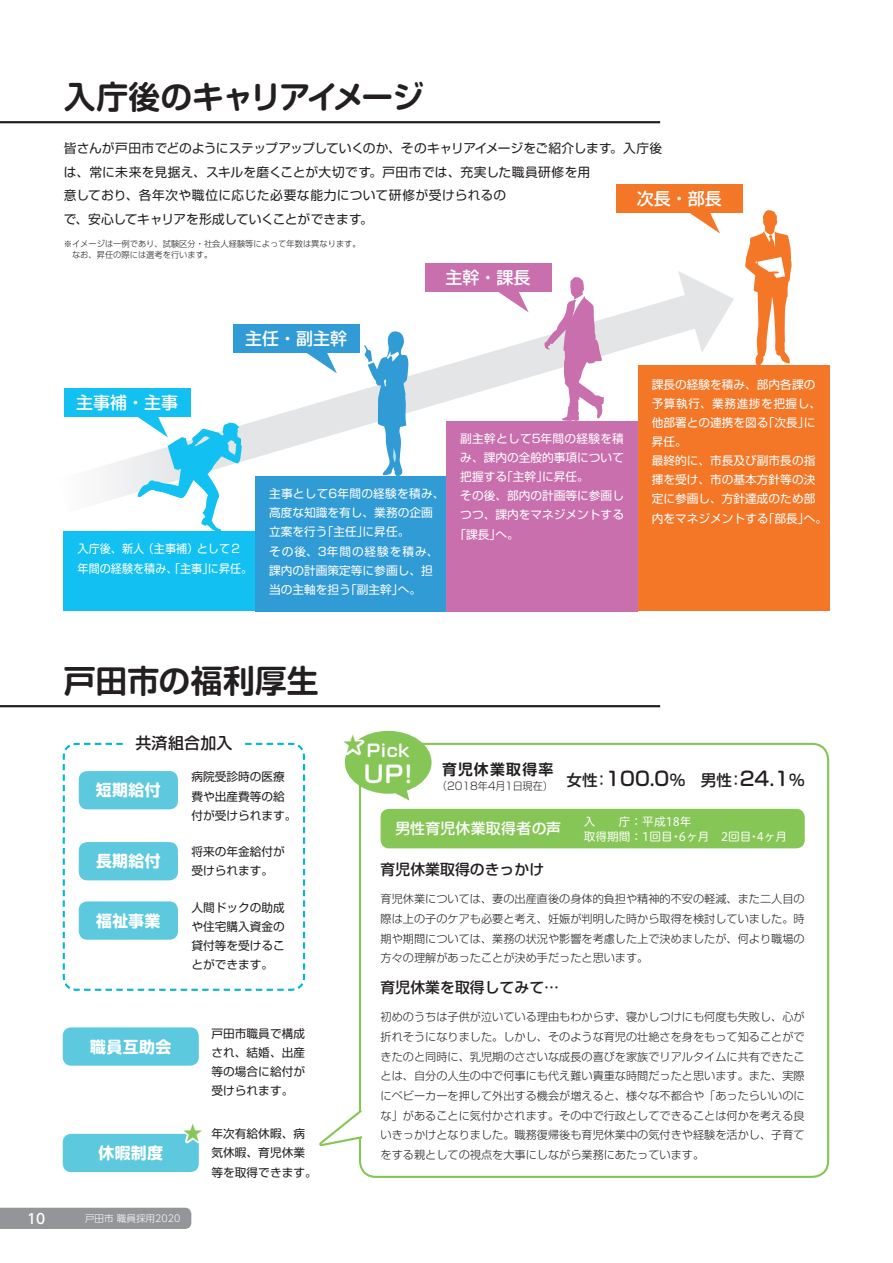
<style>
.page{position:relative;width:893px;height:1263px;background:#fff}
.page>*{position:absolute;margin:0;border:0;box-sizing:border-box;transform-origin:0 0}
.t1{font:700 31.95px "Soft Go Std De";letter-spacing:-.06em;color:#231f20}
.t2{font:700 31.95px "Soft Go Std De";letter-spacing:-.01em;color:#231f20}
.t3{font:700 23.4px "Soft Go Std De";color:#fff}
.t4{font:19.5px "Soft Go Std";color:#86c656}
.t5{font:500 16.95px "Soft Go Std";color:#fff}
.t6{font:700 16.95px "Soft Go Std De";color:#fff}
.t7{font:700 15.9px "Soft Go Std";letter-spacing:.02em;color:#fff}
.t8{font:500 15.9px "Soft Go Std";letter-spacing:.015em;color:#231f20}
.t9{font:500 14.85px "Soft Go Std";color:#231f20}
.t10{font:500 14.85px "Soft Go Std";letter-spacing:.015em;color:#fff}
.t11{font:700 14.85px "Soft Go Std De";letter-spacing:.08em;color:#231f20}
.t12{font:500 13.8px "UD Shin Go Pro";color:#fff}
.t13{font:12.75px/23.4px "Soft Go Std";letter-spacing:.01em;color:#231f20}
.t14{font:11.7px/19.2px "Soft Go Std";color:#fff}
.t15{font:11.7px/19.2px "Soft Go Std";color:#231f20}
.t16{font:11.7px/19.2px "Soft Go Std";color:#fff;scale:.95 1}
.t17{font:11.7px/14.9px "Hiragino UD Sans R Std W4";color:#fff}
.t18{font:11.7px "Soft Go Std";letter-spacing:.02em;color:#fff}
.t19{font:300 11.1px/19.6px "Soft Go Std";color:#231f20;text-align:justify}
.t20{font:300 10.65px "Soft Go Std";color:#231f20;scale:.95 1}
.t21{font:300 9.6px "UD Shin Go Pro";color:#fff}
.t22{font:300 8.55px/11.7px "UD Shin Go Pro";color:#231f20}
</style>
<div class="page">
<svg style="left:104px;top:269px;width:631px;height:232px"></svg>
<svg style="left:678px;top:271px;width:56px;height:82px"></svg>
<div style="left:0;top:1208px;width:191px;height:21px;background:#939598"></div>
<div style="left:359px;top:743px;width:470px;height:435px;border:2px solid #86c656;border-radius:16px"></div>
<div style="left:381px;top:809px;width:424px;height:39px;background:#86c656;border-radius:9px"></div>
<svg style="left:62px;top:742px;width:244px;height:249px"></svg>
<div style="left:79px;top:771px;width:99px;height:38px;background:#5cc9de;border-radius:9px"></div>
<div style="left:79px;top:842px;width:99px;height:38px;background:#5cc9de;border-radius:9px"></div>
<div style="left:79px;top:901px;width:99px;height:39px;background:#5cc9de;border-radius:9px"></div>
<div style="left:63px;top:1027px;width:136px;height:39px;background:#5cc9de;border-radius:9px"></div>
<div style="left:63px;top:1134px;width:136px;height:38px;background:#5cc9de;border-radius:9px"></div>
<div style="left:124px;top:735px;width:119px;height:16px;background:#fff"></div>
<hr style="left:0;top:121px;width:660px;height:2px;background:#231f20">
<hr style="left:0;top:705px;width:660px;height:2px;background:#231f20">
<svg style="left:171px;top:1133px;width:28px;height:19px"></svg>
<div style="left:345px;top:731px;width:87px;height:63px;background:#86c656;border-radius:50%"></div>
<svg style="left:385px;top:790px;width:24px;height:10px"></svg>
<svg style="left:344px;top:732px;width:31px;height:32px"></svg>
<svg style="left:319px;top:1108px;width:44px;height:40px"></svg>
<div style="left:64px;top:531px;width:191px;height:80px;background:#12c0f2"></div>
<div style="left:255px;top:476px;width:192px;height:135px;background:#319bd6"></div>
<div style="left:446px;top:421px;width:192px;height:190px;background:#c96fad"></div>
<div style="left:638px;top:366px;width:191px;height:245px;background:#f47728"></div>
<div style="left:64px;top:388px;width:126px;height:29px;background:#12c0f2"></div>
<div style="left:233px;top:325px;width:126px;height:28px;background:#319bd6"></div>
<div style="left:425px;top:264px;width:126px;height:28px;background:#c96fad"></div>
<div style="left:616px;top:185px;width:126px;height:28px;background:#f47728"></div>
<svg style="left:137px;top:417px;width:105px;height:114px"></svg>
<svg style="left:306px;top:353px;width:31px;height:20px"></svg>
<svg style="left:498px;top:292px;width:31px;height:20px"></svg>
<svg style="left:690px;top:213px;width:30px;height:20px"></svg>
<svg style="left:745px;top:210px;width:47px;height:156px"></svg>
<svg style="left:544px;top:277px;width:60px;height:144px"></svg>
<svg style="left:364px;top:331px;width:45px;height:145px"></svg>
<h1 class="t1" style="left:64px;top:74px;width:362px">入庁後のキャリアイメージ</h1>
<p class="t13" style="left:64px;top:136px;width:600px">皆さんが戸田市でどのようにステップアップしていくのか、そのキャリアイメージをご紹介します。入庁後は、常に未来を見据え、スキルを磨くことが大切です。戸田市では、充実した職員研修を用<br>意しており、各年次や職位に応じた必要な能力について研修が受けられるの<br>で、安心してキャリアを形成していくことができます。</p>
<h3 class="t5" style="left:637px;top:187px;width:87px">次長・部長</h3>
<p class="t22" style="left:64px;top:237px;width:298px">※イメージは一例であり、試験区分・社会人経験等によって年数は異なります。　なお、昇任の際には選考を行います。</p>
<h3 class="t5" style="left:245px;top:327px;width:104px">主任・副主幹</h3>
<h3 class="t5" style="left:445px;top:266px;width:87px">主幹・課長</h3>
<h3 class="t5" style="left:76px;top:391px;width:104px">主事補・主事</h3>
<p class="t16" style="left:78px;top:538px;width:186px">入庁後、新人（主事補）として２年間の経験を積み、「主事」に昇任。</p>
<p class="t14" style="left:269px;top:483px;width:177px">主事として6年間の経験を積み、高度な知識を有し、業務の企画立案を行う「主任」に昇任。<br>その後、3年間の経験を積み、課内の計画策定等に参画し、担当の主軸を担う「副主幹」へ。</p>
<p class="t18" style="left:460px;top:430px;width:165px">副主幹として5年間の経験を積</p>
<p class="t14" style="left:460px;top:447px;width:165px">み、課内の全般的事項について</p>
<p class="t14" style="left:460px;top:466px;width:130px">把握する「主幹」に昇任。</p>
<p class="t14" style="left:460px;top:485px;width:165px">その後、部内の計画等に参画し</p>
<p class="t14" style="left:460px;top:504px;width:165px">つつ、課内をマネジメントする</p>
<p class="t14" style="left:454px;top:523px;width:66px">「課長」へ。</p>
<h1 class="t2" style="left:64px;top:658px;width:256px">戸田市の福利厚生</h1>
<p class="t14" style="left:652px;top:374px;width:177px">課長の経験を積み、部内各課の予算執行、業務進捗を把握し、他部署との連携を図る「次長」に昇任。<br>最終的に、市長及び副市長の指揮を受け、市の基本方針等の決定に参画し、方針達成のため部内をマネジメントする「部長」へ。</p>
<h3 class="t8" style="left:135px;top:731px;width:99px">共済組合加入</h3>
<h3 class="t7" style="left:96px;top:779px;width:66px">短期給付</h3>
<h3 class="t7" style="left:96px;top:850px;width:66px">長期給付</h3>
<h3 class="t7" style="left:96px;top:909px;width:66px">福祉事業</h3>
<p class="t15" style="left:191px;top:766px;width:107px">病院受診時の医療費や出産費等の給付が受けられます。</p>
<p class="t15" style="left:191px;top:841px;width:95px">将来の年金給付が</p>
<p class="t15" style="left:191px;top:860px;width:83px">受けられます。</p>
<p class="t15" style="left:191px;top:897px;width:95px;text-align:justify">人間ドックの助成や住宅購入資金の貸付等を受けることができます。</p>
<h3 class="t7" style="left:90px;top:1035px;width:83px">職員互助会</h3>
<h3 class="t7" style="left:98px;top:1142px;width:66px">休暇制度</h3>
<p class="t15" style="left:212px;top:1023px;width:95px;text-align:justify">戸田市職員で構成され、結婚、出産等の場合に給付が受けられます。</p>
<h3 class="t4" style="left:183px;top:1118px;width:21px">★</h3>
<p class="t15" style="left:212px;top:1123px;width:107px">年次有給休暇、病気休暇、育児休業等を取得できます。</p>
<p class="t12" style="left:27px;top:1207px;width:20px">10</p>
<p class="t21" style="left:85px;top:1210px;width:97px">戸田市 職員採用2020</p>
<h3 class="t4" style="left:343px;top:730px;width:21px">★</h3>
<h3 class="t6" style="left:367px;top:738px;width:44px">Pick</h3>
<h2 class="t3" style="left:364px;top:757px;width:51px">UP!</h2>
<h3 class="t11" style="left:442px;top:759px;width:113px">育児休業取得率</h3>
<p class="t20" style="left:437px;top:778px;width:388px">（2018年4月1日現在） <sup>女性：</sup><sup>100.0</sup><sup>％　男性：</sup><sup>24.1</sup><sup>％</sup></p>
<h3 class="t10" style="left:395px;top:818px;width:167px">男性育児休業取得者の声</h3>
<p class="t17" style="left:584px;top:813px;width:205px">入　　庁：平成18年<br>取得期間：1回目・6ヶ月　2回目・4ヶ月</p>
<h3 class="t9" style="left:381px;top:859px;width:165px">育児休業取得のきっかけ</h3>
<p class="t19" style="left:381px;top:888px;width:426px">育児休業については、妻の出産直後の身体的負担や精神的不安の軽減、また二人目の際は上の子のケアも必要と考え、妊娠が判明した時から取得を検討していました。時期や期間については、業務の状況や影響を考慮した上で決めましたが、何より職場の方々の理解があったことが決め手だったと思います。</p>
<h3 class="t9" style="left:381px;top:977px;width:180px">育児休業を取得してみて…</h3>
<p class="t19" style="left:381px;top:1006px;width:426px">初めのうちは子供が泣いている理由もわからず、寝かしつけにも何度も失敗し、心が折れそうになりました。しかし、そのような育児の壮絶さを身をもって知ることができたのと同時に、乳児期のささいな成長の喜びを家族でリアルタイムに共有できたことは、自分の人生の中で何事にも代え難い貴重な時間だったと思います。また、実際にベビーカーを押して外出する機会が増えると、様々な不都合や「あったらいいのにな」があることに気付かされます。その中で行政としてできることは何かを考える良いきっかけとなりました。職務復帰後も育児休業中の気付きや経験を活かし、子育てをする親としての視点を大事にしながら業務にあたっています。</p>
</div>
